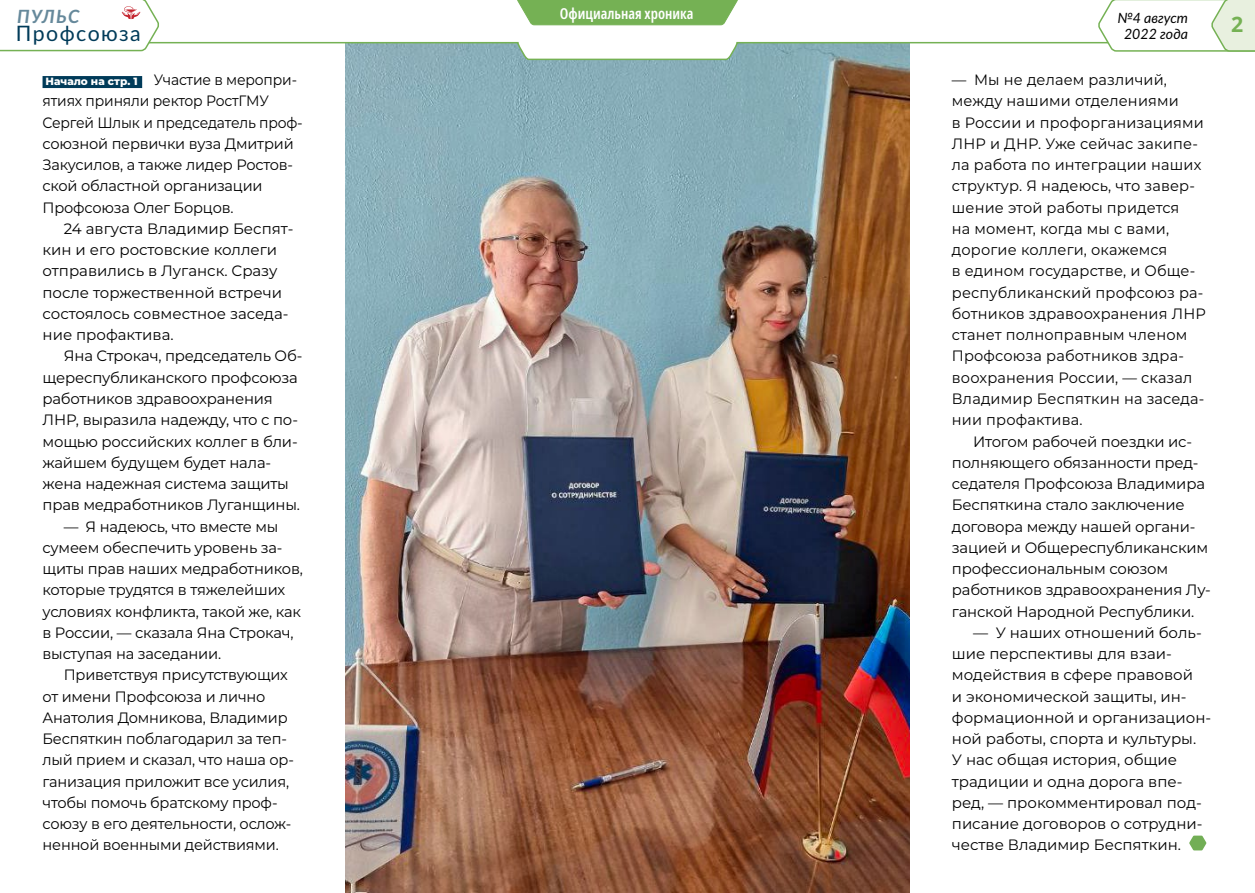
<style>
.page{position:relative;width:1255px;height:893px;background:#fff}
.page>*{position:absolute;margin:0;border:0;box-sizing:border-box;transform-origin:0 0}
.t1{font:21.3px "Lato";letter-spacing:.07em;color:#003b59}
.t2{font:700 21.3px "Noto Sans";color:#75b154}
.t3{font:italic 700 18.3px "Lato";letter-spacing:.07em;color:#66899b}
.t4{font:15px/21.3px "Montserrat";letter-spacing:-.01em;color:#000}
.t5{font:15px/21.3px "Montserrat";letter-spacing:.01em;color:#000}
.t6{font:15px/21.3px "Montserrat";letter-spacing:-.01em;color:#000;scale:.93 1}
.t7{font:600 extra-condensed 15px "Noto Sans";color:#fff}
.t8{font:italic 14.1px/15.3px "Lato";color:#000;text-align:center}
.s1{font-weight:800;font-size:10.5px;color:#fff}
.s2{font-weight:800;font-size:10.5px;color:#003b59}
</style>
<div class="page">
<div style="left:43px;top:76px;width:99px;height:12px;background:#003b59"></div>
<svg style="left:1189px;top:836px;width:17px;height:14px"></svg>
<img style="left:345px;top:61px;width:564px;height:832px">
<svg style="left:161px;top:41px;width:935px;height:20px"></svg>
<svg style="left:517px;top:0;width:221px;height:26px;background:#81b863"></svg>
<svg style="left:1096px;top:0;width:158px;height:52px"></svg>
<svg style="left:0;top:0;width:161px;height:52px"></svg>
<p class="t3" style="left:17px;top:3px;width:64px">ПУЛЬС</p>
<h1 class="t1" style="left:16px;top:18px;width:126px">Профсоюза</h1>
<p class="t6" style="left:43px;top:69px;width:281px"><span class="s1">Начало на стр. 1</span> <span class="s2">.</span> Участие в меропри&shy;ятиях приняли ректор РостГМУ<br>Сергей Шлык и председатель проф&shy;союзной первички вуза Дмитрий<br>Закусилов, а также лидер Ростов&shy;ской областной организации<br>Профсоюза Олег Борцов.</p>
<p class="t4" style="left:43px;top:217px;width:252px;text-indent:21px">24 августа Владимир Беспят&shy;кин и его ростовские коллеги отправились в Луганск. Сразу после торжественной встречи состоялось совместное заседа&shy;ние профактива.</p>
<p class="t4" style="left:43px;top:345px;width:261px;text-indent:21px">Яна Строкач, председатель Об&shy;щереспубликанского профсоюза работников здравоохранения<br>ЛНР, выразила надежду, что с по&shy;мощью российских коллег в бли&shy;жайшем будущем будет нала&shy;жена надежная система защиты прав медработников Луганщины.</p>
<p class="t4" style="left:43px;top:515px;width:262px;text-indent:21px">— Я надеюсь, что вместе мы сумеем обеспечить уровень за&shy;щиты прав наших медработников, которые трудятся в тяжелейших условиях конфликта, такой же, как в России, — сказала Яна Строкач, выступая на заседании.</p>
<p class="t4" style="left:43px;top:664px;width:253px;text-indent:21px">Приветствуя присутствующих от имени Профсоюза и лично<br>Анатолия Домникова, Владимир<br>Беспяткин поблагодарил за теп&shy;лый прием и сказал, что наша ор&shy;ганизация приложит все усилия, чтобы помочь братскому проф&shy;союзу в его деятельности, ослож&shy;ненной военными действиями.</p>
<p class="t7" style="left:560px;top:3px;width:135px">Официальная хроника</p>
<p class="t8" style="left:1117px;top:10px;width:72px">№4 август<br>2022 года</p>
<h1 class="t2" style="left:1231px;top:12px;width:14px">2</h1>
<p class="t5" style="left:951px;top:69px;width:255px">— Мы не делаем различий, между нашими отделениями<br>в России и профорганизациями<br>ЛНР и ДНР. Уже сейчас закипе&shy;ла работа по интеграции наших структур. Я надеюсь, что завер&shy;шение этой работы придется<br>на момент, когда мы с вами, дорогие коллеги, окажемся<br>в едином государстве, и Обще&shy;республиканский профсоюз ра&shy;ботников здравоохранения ЛНР станет полноправным членом<br>Профсоюза работников здра&shy;воохранения России, — сказал<br>Владимир Беспяткин на заседа&shy;нии профактива.</p>
<p class="t4" style="left:951px;top:430px;width:260px;text-indent:21px">Итогом рабочей поездки ис&shy;полняющего обязанности пред&shy;седателя Профсоюза Владимира<br>Беспяткина стало заключение договора между нашей органи&shy;зацией и Общереспубликанским профессиональным союзом работников здравоохранения Лу&shy;ганской Народной Республики.</p>
<p class="t4" style="left:951px;top:621px;width:261px;text-indent:21px">— У наших отношений боль&shy;шие перспективы для взаи&shy;модействия в сфере правовой<br>и экономической защиты, ин&shy;формационной и организацион&shy;ной работы, спорта и культуры.<br>У нас общая история, общие традиции и одна дорога впе&shy;ред, — прокомментировал под&shy;писание договоров о сотрудни&shy;честве Владимир Беспяткин.</p>
</div>
